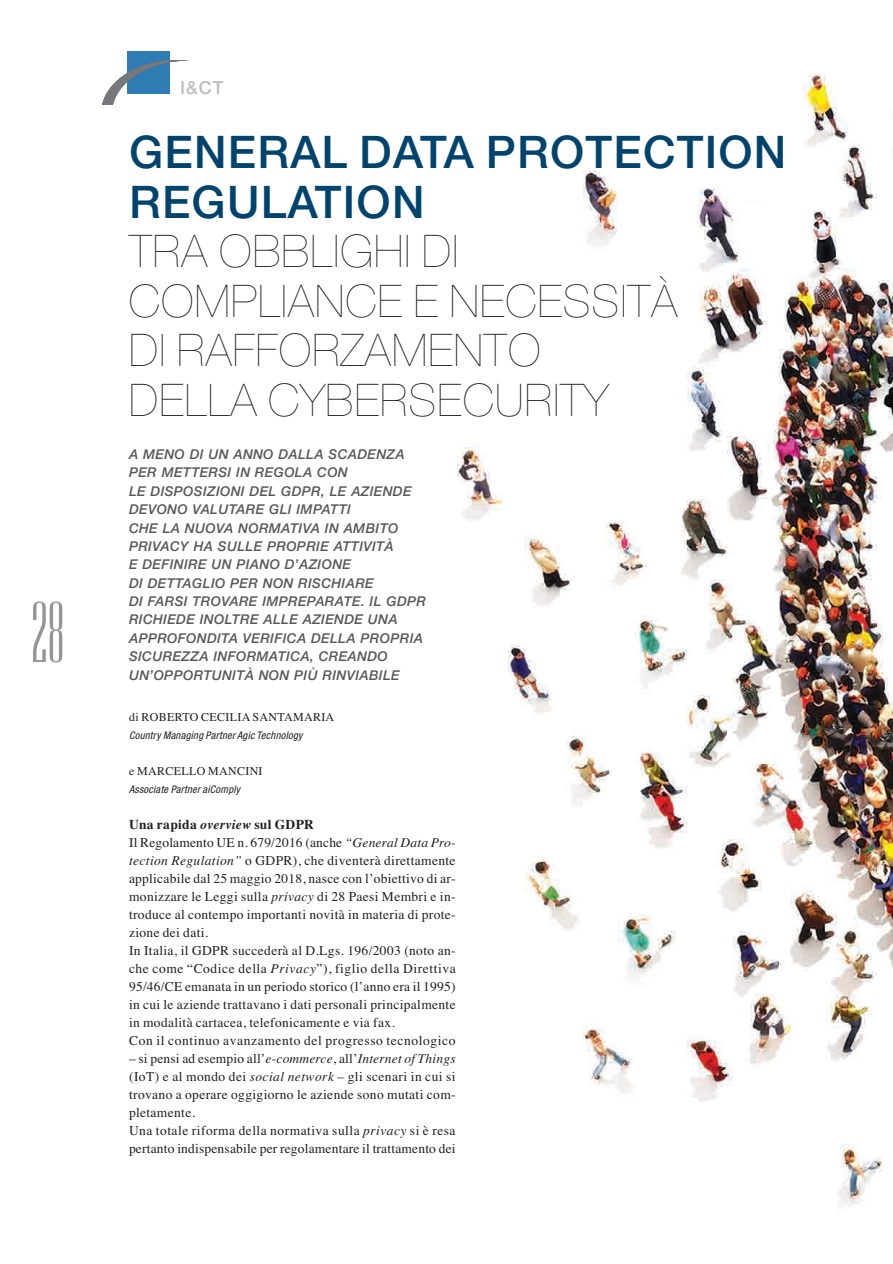
<style>
.page{position:relative;width:893px;height:1264px;background:#fff}
.page>*{position:absolute;margin:0;border:0;box-sizing:border-box;transform-origin:0 0}
.t1{font:90px "Iris Let Plain";color:#939598}
.t2{font:200 45px/49.5px "Helvetica Neue";letter-spacing:.03em;color:#231f20}
.t3{font:500 45px/49.5px "Helvetica Neue";letter-spacing:.03em;color:#00446d}
.t4{font:500 18px "Helvetica Neue";color:#bcbdc0}
.t5{font:13.5px/18px "Times";letter-spacing:.025em;color:#231f20}
.t6{font:italic 500 13.5px/18.3px "Helvetica Neue";letter-spacing:.03em;color:#57585a}
.t7{font:12px "Times";letter-spacing:.025em;color:#231f20}
.t8{font:italic condensed 10.5px "Helvetica Neue";letter-spacing:.025em;color:#231f20}
.s1{font-weight:700}
.s2{font-weight:700;font-style:italic}
.s3{font-style:italic}
</style>
<div class="page">
<img style="left:457px;top:74px;width:436px;height:1133px">
<div style="left:128px;top:52px;width:42px;height:42px;background:#2f7cb4"></div>
<svg style="left:102px;top:60px;width:87px;height:45px"></svg>
<h1 class="t1" style="left:31px;top:578px;width:35px">28</h1>
<h3 class="t4" style="left:180px;top:81px;width:45px">I&amp;CT</h3>
<h2 class="t3" style="left:129px;top:132px;width:659px">GENERAL DATA PROTECTION<br>REGULATION</h2>
<h2 class="t2" style="left:129px;top:230px;width:550px">TRA OBBLIGHI DI<br>COMPLIANCE E NECESSITÀ<br>DI RAFFORZAMENTO<br>DELLA CYBERSECURITY</h2>
<p class="t6" style="left:129px;top:446px;width:298px">A MENO DI UN ANNO DALLA SCADENZA<br>PER METTERSI IN REGOLA CON<br>LE DISPOSIZIONI DEL GDPR, LE AZIENDE<br>DEVONO VALUTARE GLI IMPATTI<br>CHE LA NUOVA NORMATIVA IN AMBITO<br>PRIVACY HA SULLE PROPRIE ATTIVITÀ<br>E DEFINIRE UN PIANO D’AZIONE<br>DI DETTAGLIO PER NON RISCHIARE<br>DI FARSI TROVARE IMPREPARATE. IL GDPR<br>RICHIEDE INOLTRE ALLE AZIENDE UNA<br>APPROFONDITA VERIFICA DELLA PROPRIA<br>SICUREZZA INFORMATICA, CREANDO<br>UN’OPPORTUNITÀ NON PIÙ RINVIABILE</p>
<p class="t7" style="left:129px;top:712px;width:207px">di ROBERTO CECILIA SANTAMARIA</p>
<p class="t8" style="left:129px;top:731px;width:177px">Country Managing Partner Agic Technology</p>
<p class="t7" style="left:129px;top:766px;width:135px">e MARCELLO MANCINI</p>
<p class="t8" style="left:129px;top:785px;width:115px">Associate Partner aiComply</p>
<p class="t5" style="left:129px;top:816px;width:328px"><span class="s1">Una rapida</span> <span class="s2">overview</span> <span class="s1">sul GDPR<br></span>Il Regolamento UE n. 679/2016 (anche <span class="s3">“General Data Pro&shy;tection Regulation”</span> o GDPR), che diventerà direttamente applicabile dal 25 maggio 2018, nasce con l’obiettivo di ar&shy;monizzare le Leggi sulla <span class="s3">privacy</span> di 28 Paesi Membri e in&shy;troduce al contempo importanti novità in materia di prote&shy;zione dei dati.<br>In Italia, il GDPR succederà al D.Lgs. 196/2003 (noto an&shy;che come “Codice della <span class="s3">Privacy</span>”), figlio della Direttiva 95/46/CE emanata in un periodo storico (l’anno era il 1995) in cui le aziende trattavano i dati personali principalmente in modalità cartacea, telefonicamente e via fax.<br>Con il continuo avanzamento del progresso tecnologico</p>
<p class="t5" style="left:129px;top:1050px;width:328px">– si pensi ad esempio all’<span class="s3">e-commerce</span>, all’<span class="s3">Internet of Things </span>(IoT) e al mondo dei <span class="s3">social network</span> – gli scenari in cui si trovano a operare oggigiorno le aziende sono mutati com&shy;pletamente.<br>Una totale riforma della normativa sulla <span class="s3">privacy</span> si è resa pertanto indispensabile per regolamentare il trattamento dei</p>
</div>
